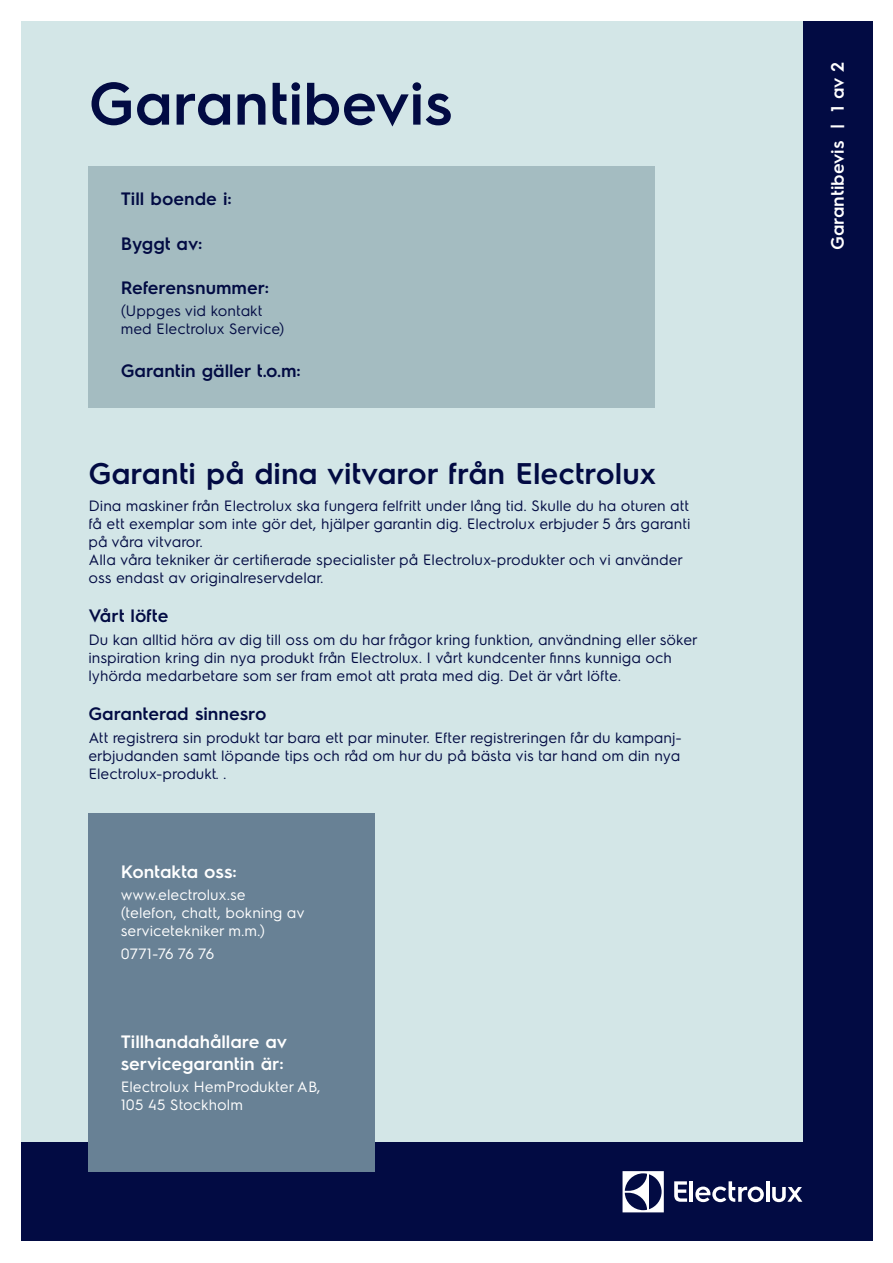
<style>
.page{position:relative;width:893px;height:1263px;background:#fff}
.page>*{position:absolute;margin:0;border:0;box-sizing:border-box;transform-origin:0 0}
.t1{font:600 60px "Electrolux Sans";color:#020b43}
.t2{font:600 30px "Electrolux Sans";color:#020b43}
.t3{font:600 18px "Electrolux Sans";color:#020b43}
.t4{font:600 18px/21.6px "Electrolux Sans";color:#fff}
.t5{font:15px/18px "Electrolux Sans";color:#020b43;text-align:justify}
.t6{font:15px/18px "Electrolux Sans";color:#fff}
.t7{font:15px "Electrolux Sans";letter-spacing:-.05em;color:#fff}
</style>
<div class="page">
<div style="left:21px;top:22px;width:787px;height:1132px;background:#d3e6e7"></div>
<div style="left:21px;top:1142px;width:851px;height:98px;background:#020b43"></div>
<div style="left:803px;top:22px;width:69px;height:1132px;background:#020b43"></div>
<svg style="left:623px;top:1171px;width:41px;height:41px"></svg>
<svg style="left:674px;top:1181px;width:13px;height:21px"></svg>
<hr style="left:690px;top:1181px;width:3px;height:21px;background:#fff">
<svg style="left:695px;top:1181px;width:69px;height:21px"></svg>
<hr style="left:766px;top:1181px;width:3px;height:21px;background:#fff">
<svg style="left:772px;top:1187px;width:30px;height:15px"></svg>
<div style="left:88px;top:813px;width:287px;height:358px;background:#688195"></div>
<div style="left:88px;top:166px;width:567px;height:241px;background:#a4bcc1"></div>
<p class="t1" style="left:88px;top:62px;width:366px">Garantibevis</p>
<p class="t3" style="left:121px;top:186px;width:112px">Till boende i:</p>
<p class="t3" style="left:121px;top:231px;width:83px">Byggt av:</p>
<p class="t3" style="left:121px;top:275px;width:150px">Referensnummer:</p>
<p class="t5" style="left:121px;top:300px;width:143px">(Uppges vid kontakt</p>
<p class="t5" style="left:121px;top:318px;width:165px">med Electrolux Service)</p>
<p class="t3" style="left:121px;top:358px;width:182px">Garantin gäller t.o.m:</p>
<p class="t2" style="left:88px;top:453px;width:569px">Garanti på dina vitvaror från Electrolux</p>
<p class="t5" style="left:88px;top:496px;width:604px">Dina maskiner från Electrolux ska fungera felfritt under lång tid. Skulle du ha oturen att få ett exemplar som inte gör det, hjälper garantin dig. Electrolux erbjuder 5 års garanti på våra vitvaror.</p>
<p class="t5" style="left:88px;top:550px;width:596px">Alla våra tekniker är certifierade specialister på Electrolux-produkter och vi använder oss endast av originalreservdelar.</p>
<p class="t3" style="left:88px;top:603px;width:81px">Vårt löfte</p>
<p class="t5" style="left:88px;top:629px;width:610px;text-align:left">Du kan alltid höra av dig till oss om du har frågor kring funktion, användning eller söker inspiration kring din nya produkt från Electrolux. I vårt kundcenter finns kunniga och lyhörda medarbetare som ser fram emot att prata med dig. Det är vårt löfte.</p>
<p class="t3" style="left:88px;top:701px;width:179px">Garanterad sinnesro</p>
<p class="t5" style="left:88px;top:727px;width:595px">Att registrera sin produkt tar bara ett par minuter. Efter registreringen får du kampanj&shy;erbjudanden samt löpande tips och råd om hur du på bästa vis tar hand om din nya Electrolux-produkt. .</p>
<p class="t4" style="left:121px;top:860px;width:118px">Kontakta oss:</p>
<p class="t6" style="left:121px;top:885px;width:127px">www.electrolux.se</p>
<p class="t6" style="left:121px;top:903px;width:185px">(telefon, chatt, bokning av servicetekniker m.m.)</p>
<p class="t7" style="left:121px;top:943px;width:95px">0771-76 76 76</p>
<p class="t4" style="left:121px;top:1030px;width:168px">Tillhandahållare av servicegarantin är:</p>
<p class="t6" style="left:121px;top:1077px;width:202px">Electrolux HemProdukter AB,<br>105 45 Stockholm</p>
<p class="t4" style="left:825px;top:250px;width:190px;rotate:-90deg">Garantibevis | 1 av 2</p>
</div>
